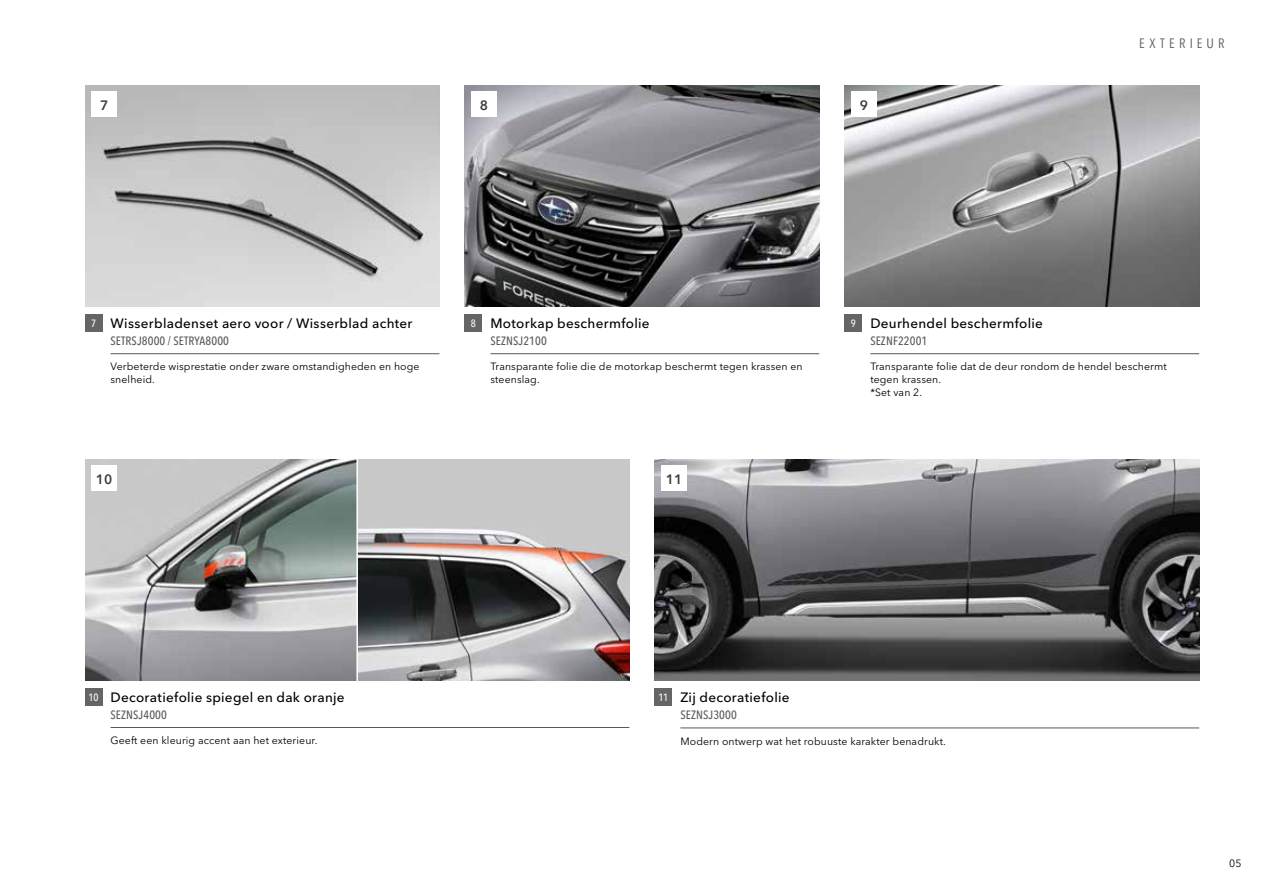
<style>
.page{position:relative;width:1263px;height:893px;background:#fff}
.page>*{position:absolute;margin:0;border:0;box-sizing:border-box;transform-origin:0 0}
.t1{font:500 13.5px "Avenir Next LT Pro";letter-spacing:.02em;color:#000}
.t2{font:condensed 13.5px "Avenir Next LT Pro";letter-spacing:.31em;color:#5a5757}
.t3{font:600 13.5px "Avenir Next LT Pro";color:#3f3b3a}
.t4{font:500 condensed 12px "Avenir Next LT Pro";letter-spacing:.01em;color:#5a5757}
.t5{font:10.5px/12.8px "Avenir Next LT Pro";letter-spacing:.01em;color:#000}
.t6{font:500 condensed 10.5px "Avenir Next LT Pro";color:#fff}
</style>
<div class="page">
<img style="left:655px;top:459px;width:544px;height:221px">
<img style="left:85px;top:459px;width:544px;height:221px">
<img style="left:465px;top:85px;width:354px;height:221px">
<img style="left:85px;top:85px;width:354px;height:221px">
<img style="left:845px;top:85px;width:354px;height:221px">
<hr style="left:870px;top:353px;width:329px;height:1px;background:#5a5757">
<hr style="left:111px;top:727px;width:518px;height:1px;background:#5a5757">
<hr style="left:680px;top:728px;width:519px;height:1px;background:#5a5757">
<hr style="left:490px;top:353px;width:329px;height:1px;background:#5a5757">
<hr style="left:111px;top:353px;width:328px;height:1px;background:#5a5757">
<hr style="left:356px;top:451px;width:2px;height:237px;background:#fff">
<div style="left:85px;top:688px;width:17px;height:17px;background:#666565"></div>
<div style="left:655px;top:688px;width:17px;height:17px;background:#666565"></div>
<div style="left:85px;top:315px;width:17px;height:17px;background:#666565"></div>
<div style="left:845px;top:315px;width:17px;height:17px;background:#666565"></div>
<div style="left:465px;top:315px;width:17px;height:17px;background:#666565"></div>
<div style="left:91px;top:91px;width:26px;height:26px;background:#fff"></div>
<div style="left:471px;top:91px;width:26px;height:26px;background:#fff"></div>
<div style="left:851px;top:91px;width:26px;height:26px;background:#fff"></div>
<div style="left:91px;top:466px;width:26px;height:25px;background:#fff"></div>
<div style="left:661px;top:466px;width:26px;height:25px;background:#fff"></div>
<p class="t3" style="left:100px;top:97px;width:10px">7</p>
<p class="t3" style="left:480px;top:97px;width:10px">8</p>
<p class="t3" style="left:860px;top:97px;width:10px">9</p>
<p class="t2" style="left:1139px;top:36px;width:87px">EXTERIEUR</p>
<p class="t1" style="left:490px;top:315px;width:161px">Motorkap beschermfolie</p>
<p class="t4" style="left:490px;top:334px;width:58px">SEZNSJ2100</p>
<p class="t5" style="left:490px;top:360px;width:314px">Transparante folie die de motorkap beschermt tegen krassen en steenslag.</p>
<p class="t1" style="left:111px;top:315px;width:303px">Wisserbladenset aero voor / Wisserblad achter</p>
<p class="t4" style="left:111px;top:334px;width:120px">SETRSJ8000 / SETRYA8000</p>
<p class="t5" style="left:111px;top:360px;width:310px">Verbeterde wisprestatie onder zware omstandigheden en hoge snelheid.</p>
<p class="t6" style="left:91px;top:317px;width:7px">7</p>
<p class="t6" style="left:471px;top:317px;width:7px">8</p>
<p class="t6" style="left:851px;top:317px;width:7px">9</p>
<p class="t1" style="left:870px;top:315px;width:174px">Deurhendel beschermfolie</p>
<p class="t4" style="left:870px;top:334px;width:59px">SEZNF22001</p>
<p class="t5" style="left:870px;top:360px;width:298px">Transparante folie dat de deur rondom de hendel beschermt tegen krassen.<br>*Set van 2.</p>
<p class="t3" style="left:96px;top:471px;width:18px">10</p>
<p class="t3" style="left:666px;top:471px;width:18px">11</p>
<p class="t1" style="left:111px;top:689px;width:236px">Decoratiefolie spiegel en dak oranje</p>
<p class="t4" style="left:111px;top:707px;width:58px">SEZNSJ4000</p>
<p class="t5" style="left:111px;top:734px;width:209px">Geeft een kleurig accent aan het exterieur.</p>
<p class="t6" style="left:88px;top:691px;width:12px">10</p>
<p class="t6" style="left:658px;top:691px;width:11px">11</p>
<p class="t1" style="left:680px;top:690px;width:111px">Zij decoratiefolie</p>
<p class="t4" style="left:680px;top:708px;width:58px">SEZNSJ3000</p>
<p class="t5" style="left:680px;top:734px;width:267px">Modern ontwerp wat het robuuste karakter benadrukt.</p>
<p class="t5" style="left:1229px;top:857px;width:14px">05</p>
</div>
